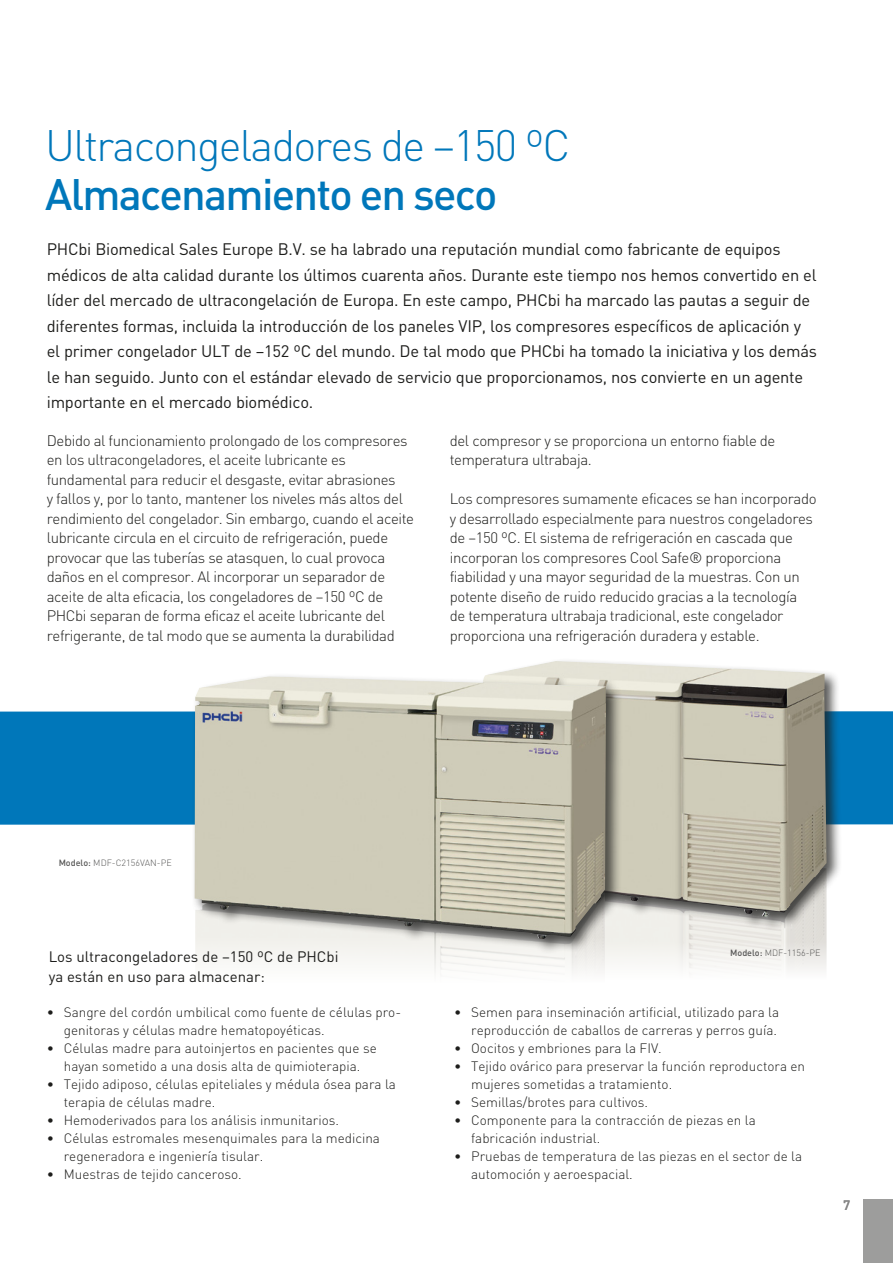
<style>
.page{position:relative;width:893px;height:1263px;background:#fff}
.page>*{position:absolute;margin:0;border:0;box-sizing:border-box;transform-origin:0 0}
.t1{font:300 43.5px "DINOT";letter-spacing:-.04em;color:#0077ba}
.t2{font:500 43.5px "DINOT";letter-spacing:-.04em;color:#0077ba}
.t3{font:16.5px/25.5px "DINOT";letter-spacing:-.015em;color:#1d1d1b}
.t4{font:300 15px/19.5px "DINOT";letter-spacing:-.025em;color:#1d1d1b}
.t5{font:15px/20.1px "DINOT";color:#1d1d1b}
.t6{font:300 13.5px/18px "DINOT";color:#1d1d1b}
.t7{font:500 13.5px "DINOT";color:#878787}
.t8{font:300 9px "DINOT";color:#575756}
.s1{font-weight:500}
</style>
<div class="page">
<div style="left:0;top:711px;width:893px;height:114px;background:#0077ba"></div>
<img style="left:605px;top:932px;width:222px;height:38px">
<div style="left:479px;top:658px;width:363px;height:274px;background:#1d1d1b;opacity:.75"></div>
<img style="left:483px;top:661px;width:343px;height:256px">
<div style="left:196px;top:955px;width:409px;height:18px;background:#f8f8f6"></div>
<div style="left:863px;top:1199px;width:30px;height:64px;background:#9d9d9c"></div>
<div style="left:191px;top:673px;width:431px;height:282px;background:#1d1d1b;opacity:.75"></div>
<img style="left:195px;top:676px;width:411px;height:263px">
<h1 class="t1" style="left:45px;top:118px;width:527px">Ultracongeladores de –150 ºC</h1>
<h1 class="t2" style="left:45px;top:167px;width:454px">Almacenamiento en seco</h1>
<p class="t3" style="left:47px;top:236px;width:772px">PHCbi Biomedical Sales Europe B.V. se ha labrado una reputación mundial como fabricante de equipos médicos de alta calidad durante los últimos cuarenta años. Durante este tiempo nos hemos convertido en el líder del mercado de ultracongelación de Europa. En este campo, PHCbi ha marcado las pautas a seguir de diferentes formas, incluida la introducción de los paneles VIP, los compresores específicos de aplicación y el primer congelador ULT de –152 ºC del mundo. De tal modo que PHCbi ha tomado la iniciativa y los demás le han seguido. Junto con el estándar elevado de servicio que proporcionamos, nos convierte en un agente importante en el mercado biomédico.</p>
<p class="t4" style="left:47px;top:430px;width:369px">Debido al funcionamiento prolongado de los compresores en los ultracongeladores, el aceite lubricante es fundamental para reducir el desgaste, evitar abrasiones<br>y fallos y, por lo tanto, mantener los niveles más altos del rendimiento del congelador. Sin embargo, cuando el aceite lubricante circula en el circuito de refrigeración, puede provocar que las tuberías se atasquen, lo cual provoca daños en el compresor. Al incorporar un separador de aceite de alta eficacia, los congeladores de –150 ºC de PHCbi separan de forma eficaz el aceite lubricante del refrigerante, de tal modo que se aumenta la durabilidad</p>
<p class="t4" style="left:450px;top:430px;width:327px">del compresor y se proporciona un entorno fiable de temperatura ultrabaja.</p>
<p class="t4" style="left:450px;top:489px;width:368px">Los compresores sumamente eficaces se han incorporado y desarrollado especialmente para nuestros congeladores de –150 ºC. El sistema de refrigeración en cascada que incorporan los compresores Cool Safe® proporciona fiabilidad y una mayor seguridad de la muestras. Con un potente diseño de ruido reducido gracias a la tecnología<br>de temperatura ultrabaja tradicional, este congelador proporciona una refrigeración duradera y estable.</p>
<p class="t8" style="left:59px;top:857px;width:115px"><span class="s1">Modelo:</span> MDF-C2156VAN-PE</p>
<p class="t5" style="left:49px;top:946px;width:291px">Los ultracongeladores de –150 ºC de PHCbi ya están en uso para almacenar:</p>
<p class="t6" style="left:64px;top:1003px;width:339px;text-indent:-17px">• Sangre del cordón umbilical como fuente de células pro&shy;genitoras y células madre hematopoyéticas.</p>
<p class="t6" style="left:47px;top:1039px;width:331px;text-align:center">• Células madre para autoinjertos en pacientes que se hayan sometido a una dosis alta de quimioterapia.</p>
<p class="t6" style="left:64px;top:1075px;width:334px;text-indent:-17px">• Tejido adiposo, células epiteliales y médula ósea para la terapia de células madre.</p>
<p class="t6" style="left:47px;top:1111px;width:294px">• Hemoderivados para los análisis inmunitarios.</p>
<p class="t6" style="left:64px;top:1129px;width:318px;text-indent:-17px">• Células estromales mesenquimales para la medicina regeneradora e ingeniería tisular.</p>
<p class="t6" style="left:47px;top:1165px;width:197px">• Muestras de tejido canceroso.</p>
<p class="t8" style="left:730px;top:947px;width:92px"><span class="s1">Modelo:</span> MDF-1156-PE</p>
<p class="t6" style="left:454px;top:1003px;width:327px;text-align:right">• Semen para inseminación artificial, utilizado para la reproducción de caballos de carreras y perros guía.</p>
<p class="t6" style="left:454px;top:1039px;width:209px">• Oocitos y embriones para la FIV.</p>
<p class="t6" style="left:471px;top:1057px;width:335px;text-indent:-17px">• Tejido ovárico para preservar la función reproductora en mujeres sometidas a tratamiento.</p>
<p class="t6" style="left:454px;top:1093px;width:195px">• Semillas/brotes para cultivos.</p>
<p class="t6" style="left:471px;top:1111px;width:286px;text-indent:-17px">• Componente para la contracción de piezas en la fabricación industrial.</p>
<p class="t6" style="left:471px;top:1147px;width:332px;text-indent:-17px">• Pruebas de temperatura de las piezas en el sector de la automoción y aeroespacial.</p>
<p class="t7" style="left:843px;top:1196px;width:9px">7</p>
</div>
